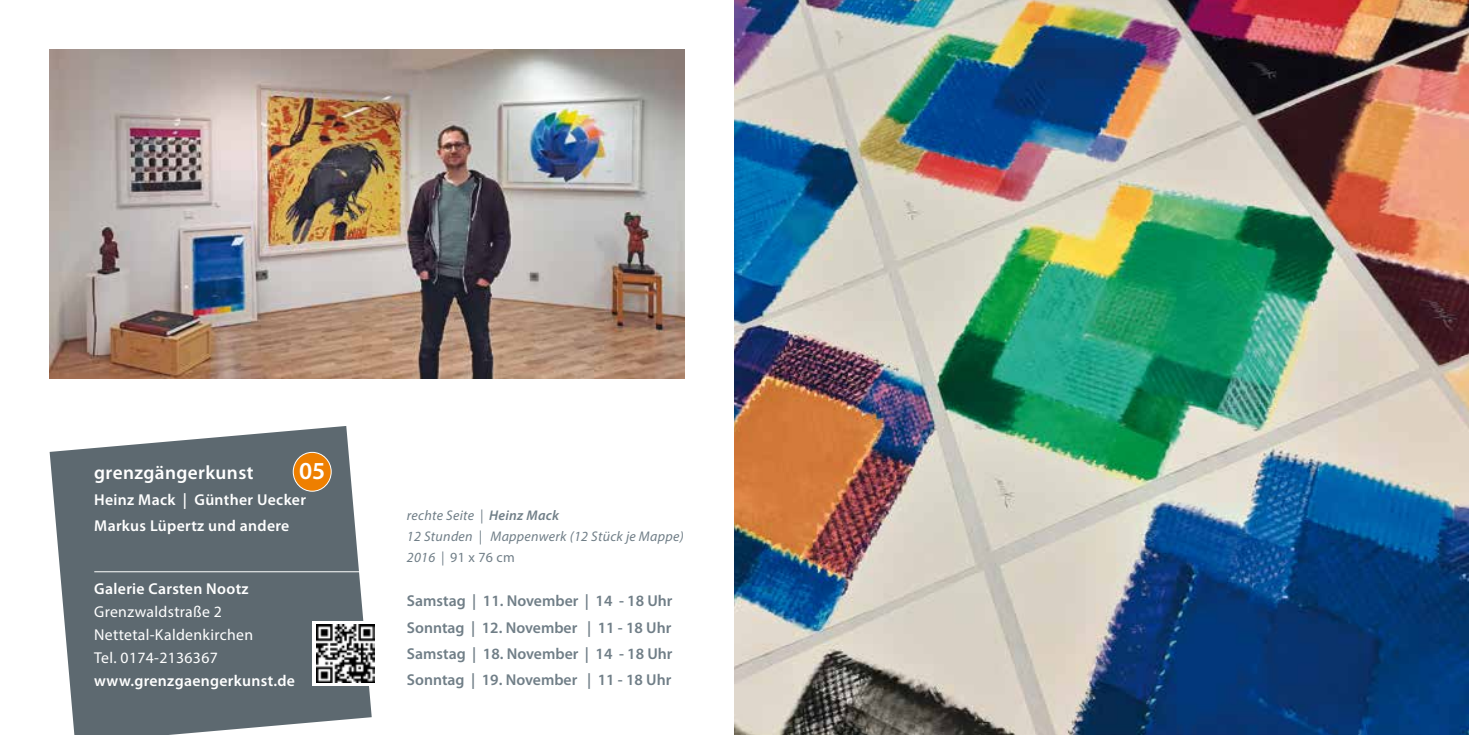
<style>
.page{position:relative;width:1469px;height:735px;background:#fff}
.page>*{position:absolute;margin:0;border:0;box-sizing:border-box;transform-origin:0 0}
.t1{font:600 24.5px "Myriad Pro";color:#fff}
.t2{font:600 19.25px "Myriad Pro";letter-spacing:.02em;color:#fff}
.t3{font:600 15.75px/26.2px "Myriad Pro";color:#707e87;text-align:justify}
.t4{font:600 15.75px/26.2px "Myriad Pro";letter-spacing:.02em;color:#fff}
.t5{font:15.75px/22.8px "Myriad Pro";letter-spacing:.02em;color:#fff}
.t6{font:italic 14px/21px "Myriad Pro";letter-spacing:.02em;color:#707e87}
.s1{font-weight:600}
.s2{font-style:normal}
</style>
<div class="page">
<img style="left:50px;top:50px;width:635px;height:328px">
<svg style="left:50px;top:426px;width:322px;height:308px;background:#727d83"></svg>
<hr style="left:94px;top:571px;width:283px;height:1px;background:#fff">
<div style="left:293px;top:452px;width:38px;height:39px;background:#ee7f00;border-radius:50%"></div>
<div style="left:293px;top:451px;width:38px;height:40px;border:1px solid #fff;border-radius:50%"></div>
<img style="left:734px;top:0;width:734px;height:734px">
<svg style="left:313px;top:620px;width:62px;height:65px"></svg>
<img style="left:316px;top:624px;width:58px;height:58px">
<h1 class="t1" style="left:299px;top:455px;width:28px">05</h1>
<p class="t2" style="left:94px;top:460px;width:161px">grenzgängerkunst</p>
<p class="t4" style="left:94px;top:486px;width:213px">Heinz Mack | Günther Uecker<br>Markus Lüpertz und andere</p>
<p class="t4" style="left:94px;top:575px;width:156px">Galerie Carsten Nootz</p>
<p class="t5" style="left:94px;top:600px;width:160px">Grenzwaldstraße 2<br>Nettetal-Kaldenkirchen<br>Tel. 0174-2136367</p>
<p class="t4" style="left:94px;top:666px;width:202px">www.grenzgaengerkunst.de</p>
<p class="t6" style="left:407px;top:504px;width:278px">rechte Seite | <span class="s1">Heinz Mack<br></span>12 Stunden | Mappenwerk (12 Stück je Mappe)<br>2016 | <span class="s2">91 x 76 cm</span></p>
<p class="t3" style="left:407px;top:587px;width:267px">Samstag | 11. November | 14 - 18 Uhr Sonntag | 12. November | 11 - 18 Uhr Samstag | 18. November | 14 - 18 Uhr Sonntag | 19. November | 11 - 18 Uhr</p>
</div>
